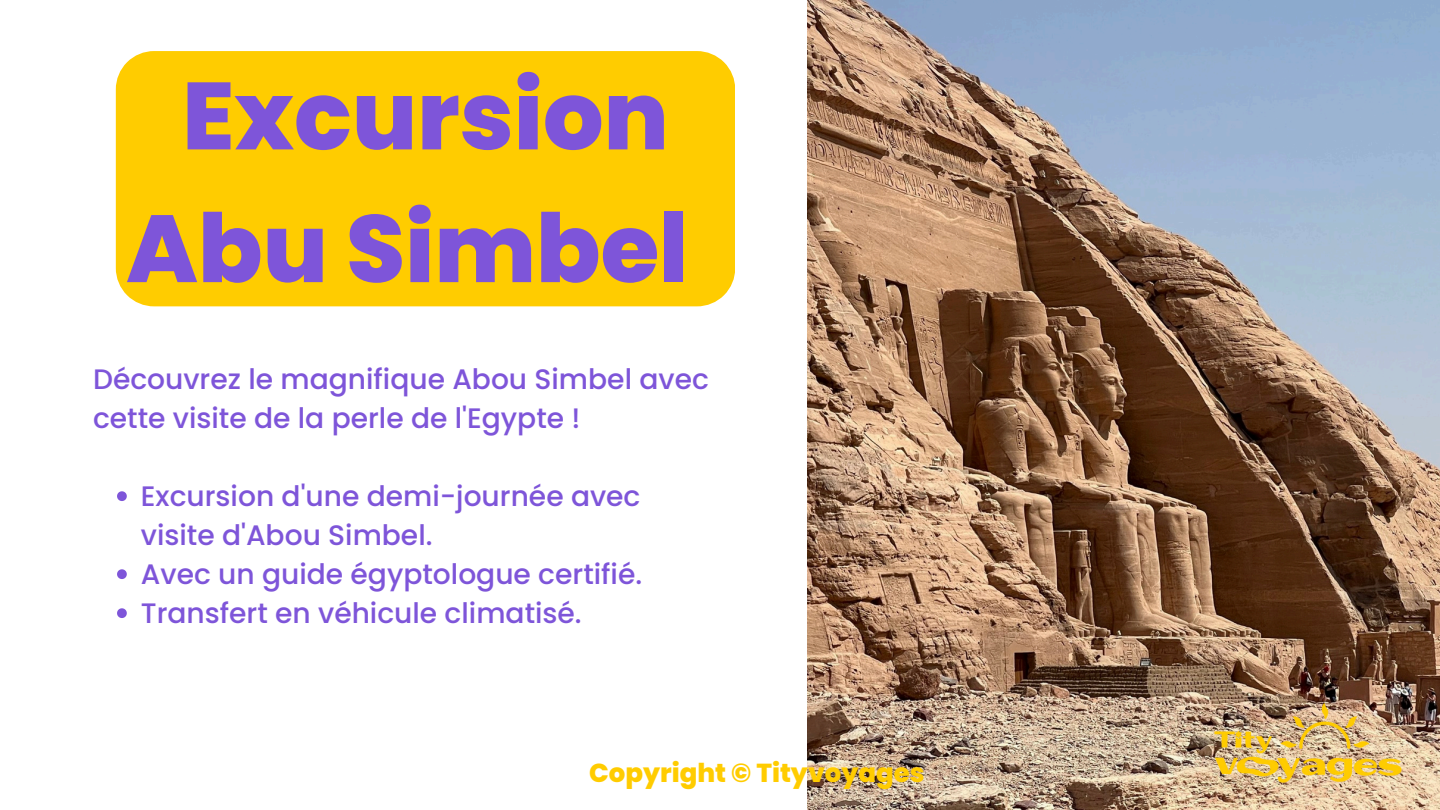
<style>
.page{position:relative;width:1440px;height:810px;background:#fff}
.page>*{position:absolute;margin:0;border:0;box-sizing:border-box;transform-origin:0 0}
.t1{font:800 95.2px/132.8px "Poppins";color:#7e55d9;text-align:center}
.t2{font:500 28.1px/39px "Poppins";color:#7e55d9}
.t3{font:800 26px "Poppins";color:#fc0}
</style>
<div class="page">
<img style="left:808px;top:0;width:632px;height:810px">
<div style="left:116px;top:51px;width:619px;height:255px;background:#fc0"></div>
<svg style="left:117px;top:491px;width:10px;height:10px"></svg>
<svg style="left:117px;top:569px;width:10px;height:10px"></svg>
<svg style="left:117px;top:608px;width:10px;height:10px"></svg>
<img style="left:1207px;top:693px;width:202px;height:100px">
<p class="t1" style="left:126px;top:50px;width:564px">Excursion<br>Abu Simbel</p>
<p class="t2" style="left:93px;top:359px;width:617px">Découvrez le magnifique Abou Simbel avec cette visite de la perle de l'Egypte !</p>
<h1 class="t2" style="left:141px;top:476px;width:501px">Excursion d'une demi-journée avec visite d'Abou Simbel.</h1>
<h2 class="t2" style="left:141px;top:554px;width:503px">Avec un guide égyptologue certifié.</h2>
<p class="t2" style="left:141px;top:593px;width:442px">Transfert en véhicule climatisé.</p>
<h2 class="t3" style="left:589px;top:754px;width:337px">Copyright © Tityvoyages</h2>
</div>
